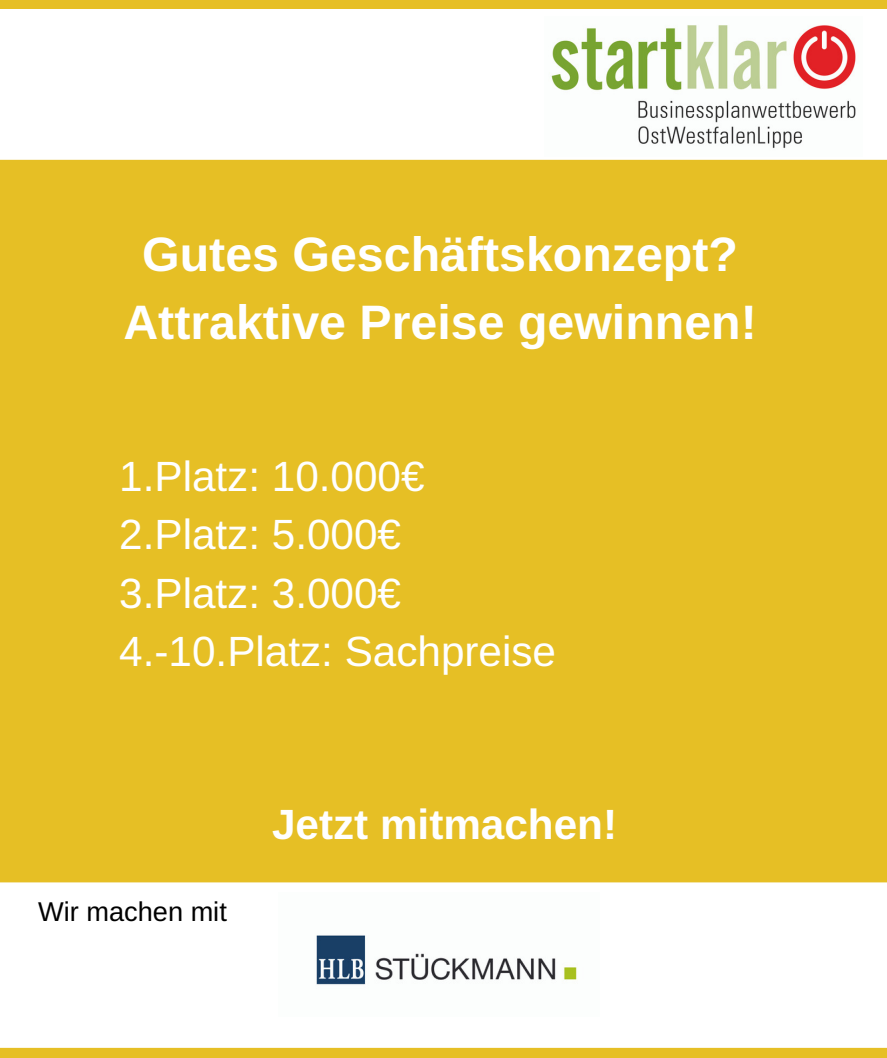
<style>
.page{position:relative;width:887px;height:1058px;background:#fff}
.page>*{position:absolute;margin:0;border:0;box-sizing:border-box;transform-origin:0 0}
.t1{font:700 48.3px/67.5px "Arimo";color:#fff;text-align:center}
.t2{font:42.3px/58.5px "Arimo";color:#fff}
.t3{font:700 42.3px "Arimo";color:#fff}
.t4{font:27.15px "Arimo";color:#000}
</style>
<div class="page">
<div style="left:0;top:0;width:886px;height:1057px;background:#e6bf25"></div>
<div style="left:0;top:9px;width:886px;height:151px;background:#fff"></div>
<div style="left:0;top:882px;width:886px;height:165px;background:#fff"></div>
<img style="left:544px;top:17px;width:318px;height:139px">
<img style="left:278px;top:892px;width:322px;height:124px">
<p class="t1" style="left:123px;top:221px;width:635px">Gutes Geschäftskonzept?<br>Attraktive Preise gewinnen!</p>
<p class="t2" style="left:119px;top:447px;width:438px">1.Platz: 10.000€<br>2.Platz: 5.000€<br>3.Platz: 3.000€<br>4.-10.Platz: Sachpreise</p>
<p class="t4" style="left:38px;top:896px;width:190px">Wir machen mit</p>
<p class="t3" style="left:272px;top:800px;width:346px">Jetzt mitmachen!</p>
</div>
